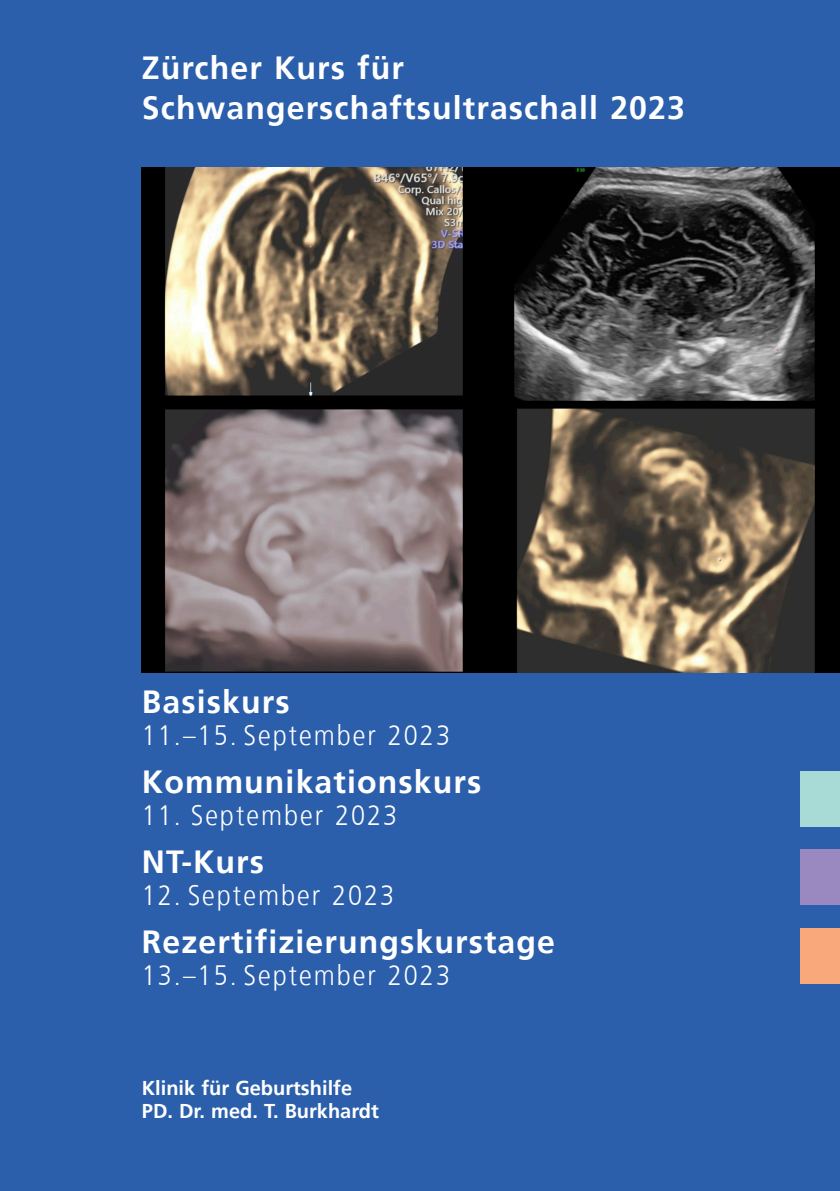
<style>
.page{position:relative;width:840px;height:1191px;background:#fff}
.page>*{position:absolute;margin:0;border:0;box-sizing:border-box;transform-origin:0 0}
.t1{font:700 32px/40px "Frutiger";letter-spacing:.035em;color:#fff}
.t2{font:300 28px "Frutiger";letter-spacing:.08em;color:#fff;scale:.9 1}
.t3{font:700 20px/23px "Frutiger";color:#fff}
</style>
<div class="page">
<div style="left:0;top:0;width:839px;height:1191px;background:#2b5fac"></div>
<img style="left:142px;top:168px;width:697px;height:504px">
<div style="left:799px;top:771px;width:40px;height:56px;background:#a9dbd6"></div>
<div style="left:799px;top:849px;width:40px;height:56px;background:#9a88c0"></div>
<div style="left:799px;top:928px;width:40px;height:56px;background:#f8a87b"></div>
<p class="t1" style="left:142px;top:50px;width:544px">Zürcher Kurs für<br>Schwangerschaftsultraschall 2023</p>
<p class="t1" style="left:142px;top:684px;width:149px">Basiskurs</p>
<p class="t2" style="left:142px;top:724px;width:344px">11.–15. September 2023</p>
<p class="t1" style="left:142px;top:764px;width:341px">Kommunikationskurs</p>
<p class="t2" style="left:142px;top:804px;width:285px">11. September 2023</p>
<p class="t1" style="left:142px;top:844px;width:124px">NT-Kurs</p>
<p class="t2" style="left:142px;top:884px;width:282px">12. September 2023</p>
<p class="t1" style="left:142px;top:924px;width:414px">Rezertifizierungskurstage</p>
<p class="t2" style="left:142px;top:964px;width:344px">13.–15. September 2023</p>
<p class="t3" style="left:142px;top:1078px;width:238px">Klinik für Geburtshilfe<br>PD. Dr. med. T. Burkhardt</p>
</div>
